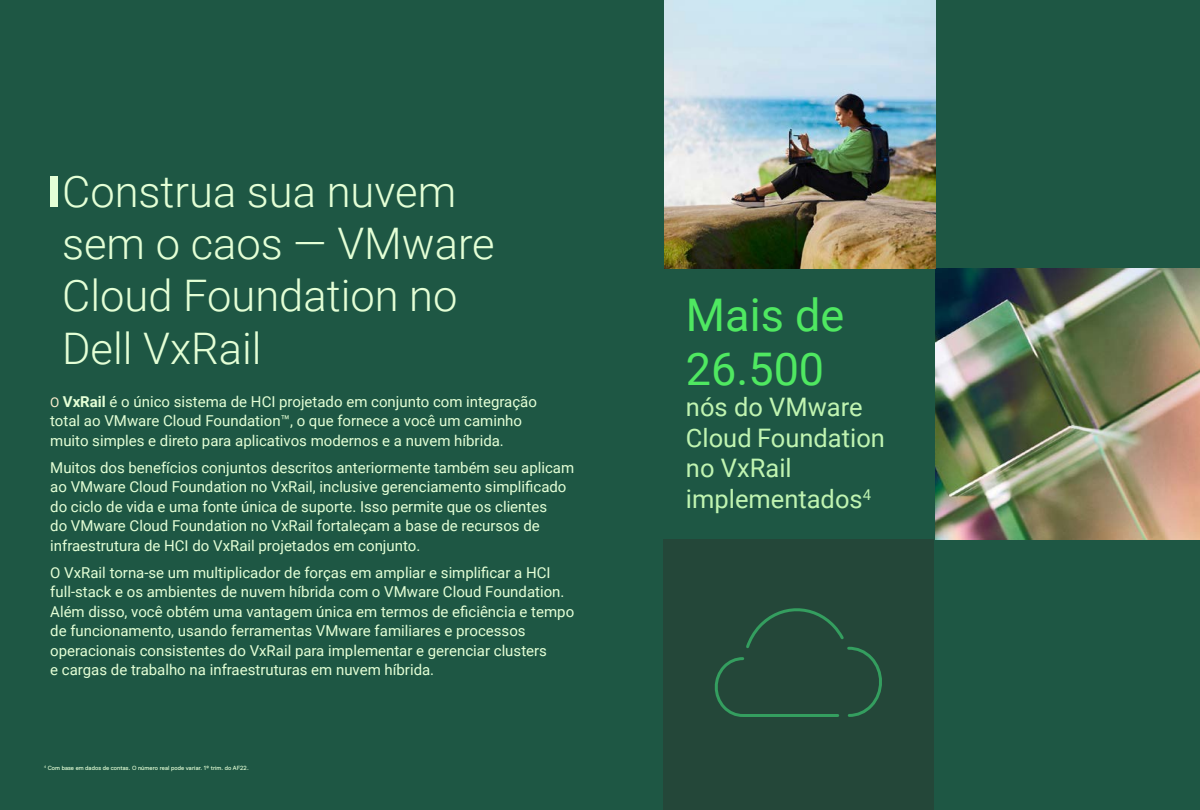
<style>
.page{position:relative;width:1200px;height:810px;background:#1e5744}
.page>*{position:absolute;margin:0;border:0;box-sizing:border-box;transform-origin:0 0}
.t1{font:45px/54px "Roboto";color:#4fe861}
.t2{font:300 43.5px/52.2px "Roboto";color:#e4ffd6}
.t3{font:25.5px/30.8px "Roboto";color:#c0f4b1}
.t4{font:15px/19.5px "Roboto";color:#e4ffd6}
.t5{font:6px "Dell Replica";letter-spacing:.01em;color:#e4ffd6}
.s1{font-size:13.5px;color:#fbeece}
.s2{font-weight:700}
</style>
<div class="page">
<img style="left:936px;top:268px;width:264px;height:271px">
<img style="left:664px;top:0;width:272px;height:268px">
<div style="left:663px;top:539px;width:271px;height:271px;background:#244739"></div>
<svg style="left:714px;top:608px;width:168px;height:109px"></svg>
<div style="left:50px;top:176px;width:8px;height:31px;background:#e4ffd6"></div>
<h2 class="t2" style="left:62px;top:164px;width:434px">Construa sua nuvem sem o caos — VMware<br>Cloud Foundation no<br>Dell VxRail</h2>
<p class="t4" style="left:50px;top:391px;width:488px"><span class="s1">O</span> <span class="s2">VxRail</span> é o único sistema de HCI projetado em conjunto com integração total ao VMware Cloud Foundation™, o que fornece a você um caminho muito simples e direto para aplicativos modernos e a nuvem híbrida.</p>
<p class="t4" style="left:50px;top:457px;width:525px">Muitos dos benefícios conjuntos descritos anteriormente também seu aplicam ao VMware Cloud Foundation no VxRail, inclusive gerenciamento simplificado do ciclo de vida e uma fonte única de suporte. Isso permite que os clientes<br>do VMware Cloud Foundation no VxRail fortaleçam a base de recursos de infraestrutura de HCI do VxRail projetados em conjunto.</p>
<p class="t4" style="left:50px;top:562px;width:525px">O VxRail torna-se um multiplicador de forças em ampliar e simplificar a HCI full-stack e os ambientes de nuvem híbrida com o VMware Cloud Foundation.<br>Além disso, você obtém uma vantagem única em termos de eficiência e tempo de funcionamento, usando ferramentas VMware familiares e processos operacionais consistentes do VxRail para implementar e gerenciar clusters<br>e cargas de trabalho na infraestruturas em nuvem híbrida.</p>
<p class="t5" style="left:44px;top:764px;width:206px"><sup>4</sup> Com base em dados de contas. O número real pode variar. 1º trim. do AF22.</p>
<h1 class="t1" style="left:686px;top:286px;width:160px">Mais de<br>26.500</h1>
<h3 class="t3" style="left:686px;top:390px;width:201px">nós do VMware<br>Cloud Foundation no VxRail implementados<sup>4</sup></h3>
</div>
